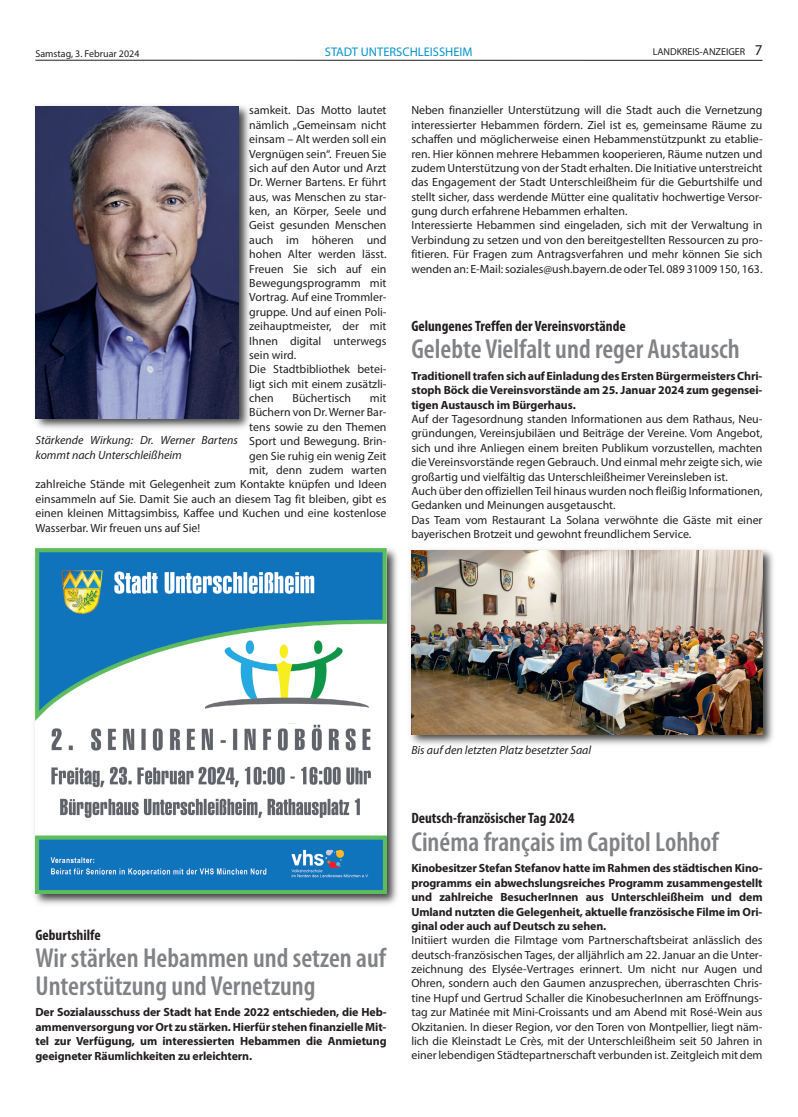
<style>
.page{position:relative;width:798px;height:1117px;background:#fff}
.page>*{position:absolute;margin:0;border:0;box-sizing:border-box;transform-origin:0 0}
.t1{font:600 condensed 27.5px/27.5px "Myriad Pro";color:#808285}
.t2{font:700 condensed 15px "Myriad Pro";color:#231f20}
.t3{font:12.5px "Myriad Pro";color:#0694cd}
.t4{font:11.88px/14.4px "Myriad Pro";color:#231f20;text-align:justify}
.t5{font:700 11.88px/14.4px "Myriad Pro";letter-spacing:-.01em;color:#231f20;text-align:justify}
.t6{font:italic 11.88px/14.4px "Myriad Pro";color:#231f20}
.t7{font:10px "Myriad Pro";color:#231f20}
.s1{font-size:15px}
</style>
<div class="page">
<hr style="left:35px;top:60px;width:727px;height:1px;background:#231f20">
<img style="left:34px;top:548px;width:363px;height:357px">
<img style="left:35px;top:548px;width:351px;height:345px">
<img style="left:35px;top:105px;width:215px;height:324px">
<img style="left:35px;top:106px;width:203px;height:312px">
<img style="left:410px;top:549px;width:363px;height:196px">
<img style="left:411px;top:550px;width:351px;height:184px">
<p class="t7" style="left:35px;top:50px;width:105px">Samstag, 3. Februar 2024</p>
<p class="t3" style="left:325px;top:47px;width:149px">STADT UNTERSCHLEISSHEIM</p>
<p class="t7" style="left:652px;top:48px;width:111px">LANDKREIS-ANZEIGER <span class="s1">7</span></p>
<p class="t4" style="left:249px;top:104px;width:139px">samkeit. Das Motto lautet nämlich „Gemeinsam nicht einsam – Alt werden soll ein Vergnügen sein“. Freuen Sie sich auf den Autor und Arzt Dr. Werner Bartens. Er führt aus, was Menschen zu star&shy;ken, an Körper, Seele und Geist gesunden Menschen auch im höheren und hohen Alter werden lässt.<br>Freuen Sie sich auf ein Bewegungsprogramm mit Vortrag. Auf eine Trommler&shy;gruppe. Und auf einen Poli&shy;zeihauptmeister, der mit Ihnen digital unterwegs sein wird.</p>
<p class="t4" style="left:249px;top:363px;width:139px">Die Stadtbibliothek betei&shy;ligt sich mit einem zusätzli&shy;chen</p>
<p class="t4" style="left:292px;top:392px;width:60px">Büchertisch</p>
<p class="t4" style="left:370px;top:392px;width:18px">mit</p>
<p class="t4" style="left:249px;top:406px;width:139px">Büchern von Dr. Werner Bar-</p>
<p class="t4" style="left:249px;top:420px;width:139px">tens sowie zu den Themen</p>
<p class="t4" style="left:249px;top:435px;width:139px">Sport und Bewegung. Brin-</p>
<p class="t4" style="left:249px;top:449px;width:139px">gen Sie ruhig ein wenig Zeit</p>
<p class="t4" style="left:249px;top:464px;width:139px">mit, denn zudem warten</p>
<p class="t4" style="left:35px;top:478px;width:352px">zahlreiche Stände mit Gelegenheit zum Kontakte knüpfen und Ideen</p>
<p class="t4" style="left:35px;top:492px;width:352px">einsammeln auf Sie. Damit Sie auch an diesem Tag fit bleiben, gibt es</p>
<p class="t4" style="left:35px;top:507px;width:352px">einen kleinen Mittagsimbiss, Kaffee und Kuchen und eine kostenlose</p>
<p class="t4" style="left:35px;top:521px;width:166px">Wasserbar. Wir freuen uns auf Sie!</p>
<p class="t6" style="left:35px;top:434px;width:204px">Stärkende Wirkung: Dr. Werner Bartens kommt nach Unterschleißheim</p>
<p class="t4" style="left:411px;top:104px;width:353px">Neben finanzieller Unterstützung will die Stadt auch die Vernetzung interessierter Hebammen fördern. Ziel ist es, gemeinsame Räume zu schaffen und möglicherweise einen Hebammenstützpunkt zu etablie&shy;ren. Hier können mehrere Hebammen kooperieren, Räume nutzen und zudem Unterstützung von der Stadt erhalten. Die Initiative unterstreicht das Engagement der Stadt Unterschleißheim für die Geburtshilfe und stellt sicher, dass werdende Mütter eine qualitativ hochwertige Versor&shy;gung durch erfahrene Hebammen erhalten.</p>
<p class="t4" style="left:411px;top:219px;width:352px">Interessierte Hebammen sind eingeladen, sich mit der Verwaltung in Verbindung zu setzen und von den bereitgestellten Ressourcen zu pro&shy;fitieren. Für Fragen zum Antragsverfahren und mehr können Sie sich wenden an: E-Mail: soziales@ush.bayern.de oder Tel. 089 31009 150, 163.</p>
<p class="t2" style="left:411px;top:320px;width:216px">Gelungenes Treffen der Vereinsvorstände</p>
<p class="t1" style="left:411px;top:338px;width:330px">Gelebte Vielfalt und reger Austausch</p>
<p class="t5" style="left:411px;top:369px;width:352px">Traditionell trafen sich auf Einladung des Ersten Bürgermeisters Chri&shy;stoph Böck die Vereinsvorstände am 25. Januar 2024 zum gegensei&shy;tigen Austausch im Bürgerhaus.</p>
<p class="t4" style="left:411px;top:413px;width:352px">Auf der Tagesordnung standen Informationen aus dem Rathaus, Neu&shy;gründungen, Vereinsjubiläen und Beiträge der Vereine. Vom Angebot, sich und ihre Anliegen einem breiten Publikum vorzustellen, machten die Vereinsvorstände regen Gebrauch. Und einmal mehr zeigte sich, wie großartig und vielfältig das Unterschleißheimer Vereinsleben ist.</p>
<p class="t4" style="left:411px;top:484px;width:352px">Auch über den offiziellen Teil hinaus wurden noch fleißig Informationen,<br>Gedanken und Meinungen ausgetauscht.</p>
<p class="t4" style="left:411px;top:513px;width:352px">Das Team vom Restaurant La Solana verwöhnte die Gäste mit einer bayerischen Brotzeit und gewohnt freundlichem Service.</p>
<p class="t2" style="left:35px;top:929px;width:67px">Geburtshilfe</p>
<p class="t1" style="left:35px;top:946px;width:352px">Wir stärken Hebammen und setzen auf<br>Unterstützung und Vernetzung</p>
<p class="t5" style="left:35px;top:1005px;width:352px">Der Sozialausschuss der Stadt hat Ende 2022 entschieden, die Heb&shy;ammenversorgung vor Ort zu stärken. Hierfür stehen finanzielle Mit&shy;tel zur Verfügung, um interessierten Hebammen die Anmietung geeigneter Räumlichkeiten zu erleichtern.</p>
<p class="t6" style="left:411px;top:743px;width:181px">Bis auf den letzten Platz besetzter Saal</p>
<p class="t2" style="left:411px;top:812px;width:165px">Deutsch-französischer Tag 2024</p>
<p class="t1" style="left:411px;top:830px;width:308px">Cinéma français im Capitol Lohhof</p>
<p class="t5" style="left:411px;top:862px;width:352px">Kinobesitzer Stefan Stefanov hatte im Rahmen des städtischen Kino&shy;programms ein abwechslungsreiches Programm zusammengestellt und zahlreiche BesucherInnen aus Unterschleißheim und dem Umland nutzten die Gelegenheit, aktuelle französische Filme im Ori&shy;ginal oder auch auf Deutsch zu sehen.</p>
<p class="t4" style="left:411px;top:933px;width:352px">Initiiert wurden die Filmtage vom Partnerschaftsbeirat anlässlich des deutsch-französischen Tages, der alljährlich am 22. Januar an die Unter&shy;zeichnung des Elysée-Vertrages erinnert. Um nicht nur Augen und Ohren, sondern auch den Gaumen anzusprechen, überraschten Chris&shy;tine Hupf und Gertrud Schaller die KinobesucherInnen am Eröffnungs&shy;tag zur Matinée mit Mini-Croissants und am Abend mit Rosé-Wein aus Okzitanien. In dieser Region, vor den Toren von Montpellier, liegt näm&shy;lich die Kleinstadt Le Crès, mit der Unterschleißheim seit 50 Jahren in einer lebendigen Städtepartnerschaft verbunden ist. Zeitgleich mit dem</p>
</div>
